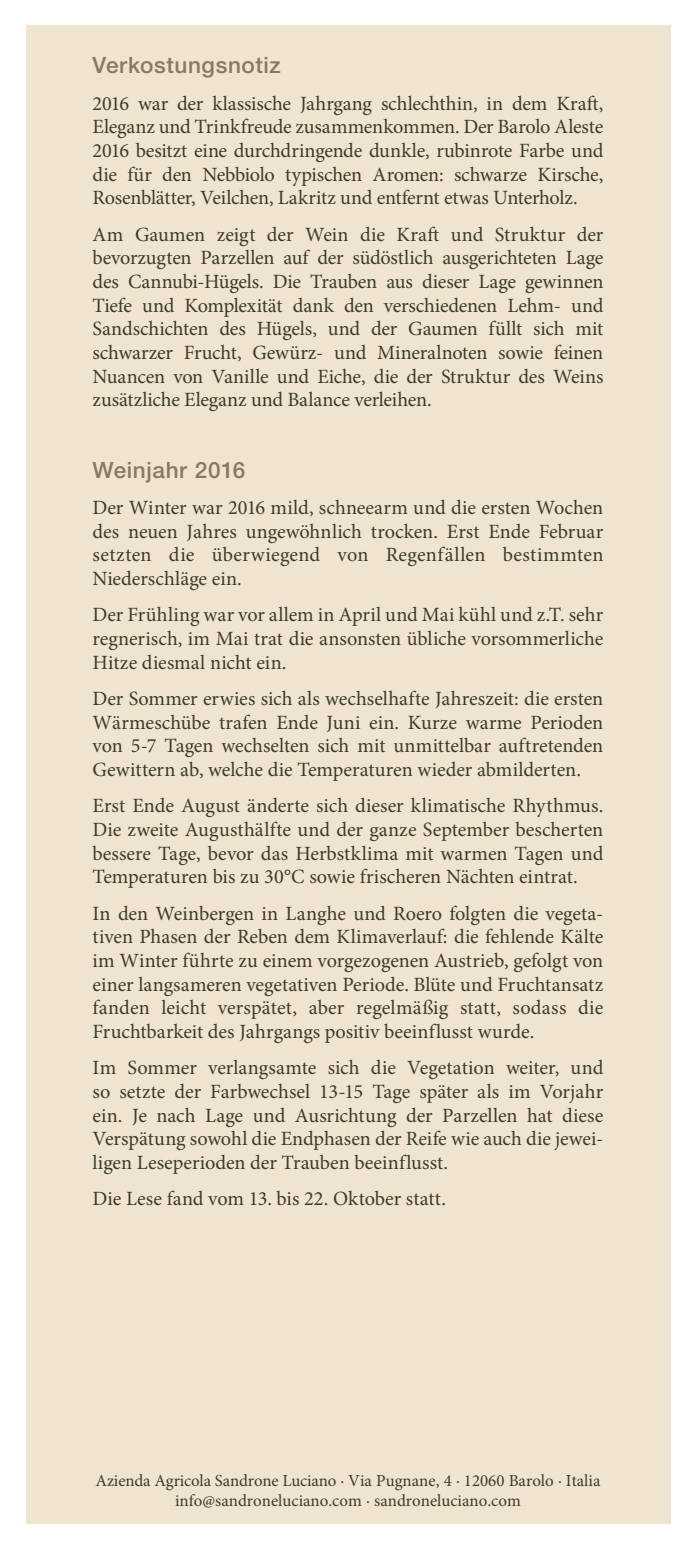
<style>
.page{position:relative;width:696px;height:1550px;background:#fff}
.page>*{position:absolute;margin:0;border:0;box-sizing:border-box;transform-origin:0 0}
.t1{font:500 22.5px "Helvetica Neue LT Std";letter-spacing:.025em;color:#877962}
.t2{font:20.25px/23.6px "Minion Pro";letter-spacing:-.005em;color:#3e3a2d;text-align:justify}
.t3{font:16.88px/20.2px "Minion Pro";color:#3e3a2d;text-align:center}
</style>
<div class="page">
<div style="left:26px;top:26px;width:644px;height:1498px;background:#efe4d0"></div>
<p class="t1" style="left:92px;top:52px;width:189px">Verkostungsnotiz</p>
<p class="t2" style="left:92px;top:92px;width:512px">2016 war der klassische Jahrgang schlechthin, in dem Kraft, Eleganz und Trinkfreude zusammenkommen. Der Barolo Aleste 2016 besitzt eine durchdringende dunkle, rubinrote Farbe und die für den Nebbiolo typischen Aromen: schwarze Kirsche, Rosenblätter, Veilchen, Lakritz und entfernt etwas Unterholz.</p>
<p class="t2" style="left:92px;top:223px;width:512px">Am Gaumen zeigt der Wein die Kraft und Struktur der bevorzugten Parzellen auf der südöstlich ausgerichteten Lage des Cannubi-Hügels. Die Trauben aus dieser Lage gewinnen Tiefe und Komplexität dank den verschiedenen Lehm- und Sandschichten des Hügels, und der Gaumen füllt sich mit schwarzer Frucht, Gewürz- und Mineralnoten sowie feinen Nuancen von Vanille und Eiche, die der Struktur des Weins zusätzliche Eleganz und Balance verleihen.</p>
<p class="t1" style="left:92px;top:456px;width:154px">Weinjahr 2016</p>
<p class="t2" style="left:92px;top:496px;width:512px">Der Winter war 2016 mild, schneearm und die ersten Wochen des neuen Jahres ungewöhnlich trocken. Erst Ende Februar setzten die überwiegend von Regenfällen bestimmten Niederschläge ein.</p>
<p class="t2" style="left:92px;top:603px;width:512px">Der Frühling war vor allem in April und Mai kühl und z.T. sehr regnerisch, im Mai trat die ansonsten übliche vorsommerliche Hitze diesmal nicht ein.</p>
<p class="t2" style="left:92px;top:687px;width:512px">Der Sommer erwies sich als wechselhafte Jahreszeit: die ersten Wärmeschübe trafen Ende Juni ein. Kurze warme Perioden von 5-7 Tagen wechselten sich mit unmittelbar auftretenden Gewittern ab, welche die Temperaturen wieder abmilderten.</p>
<p class="t2" style="left:92px;top:794px;width:512px">Erst Ende August änderte sich dieser klimatische Rhythmus.<br>Die zweite Augusthälfte und der ganze September bescherten bessere Tage, bevor das Herbstklima mit warmen Tagen und Temperaturen bis zu 30°C sowie frischeren Nächten eintrat.</p>
<p class="t2" style="left:92px;top:901px;width:512px">In den Weinbergen in Langhe und Roero folgten die vegeta&shy;tiven Phasen der Reben dem Klimaverlauf: die fehlende Kälte im Winter führte zu einem vorgezogenen Austrieb, gefolgt von einer langsameren vegetativen Periode. Blüte und Fruchtansatz fanden leicht verspätet, aber regelmäßig statt, sodass die Fruchtbarkeit des Jahrgangs positiv beeinflusst wurde.</p>
<p class="t2" style="left:92px;top:1056px;width:512px">Im Sommer verlangsamte sich die Vegetation weiter, und so setzte der Farbwechsel 13-15 Tage später als im Vorjahr ein. Je nach Lage und Ausrichtung der Parzellen hat diese Verspätung sowohl die Endphasen der Reife wie auch die jewei&shy;ligen Leseperioden der Trauben beeinflusst.</p>
<p class="t2" style="left:92px;top:1187px;width:354px">Die Lese fand vom 13. bis 22. Oktober statt.</p>
<p class="t3" style="left:95px;top:1470px;width:506px">Azienda Agricola Sandrone Luciano · Via Pugnane, 4 · 12060 Barolo · Italia info@sandroneluciano.com · sandroneluciano.com</p>
</div>
